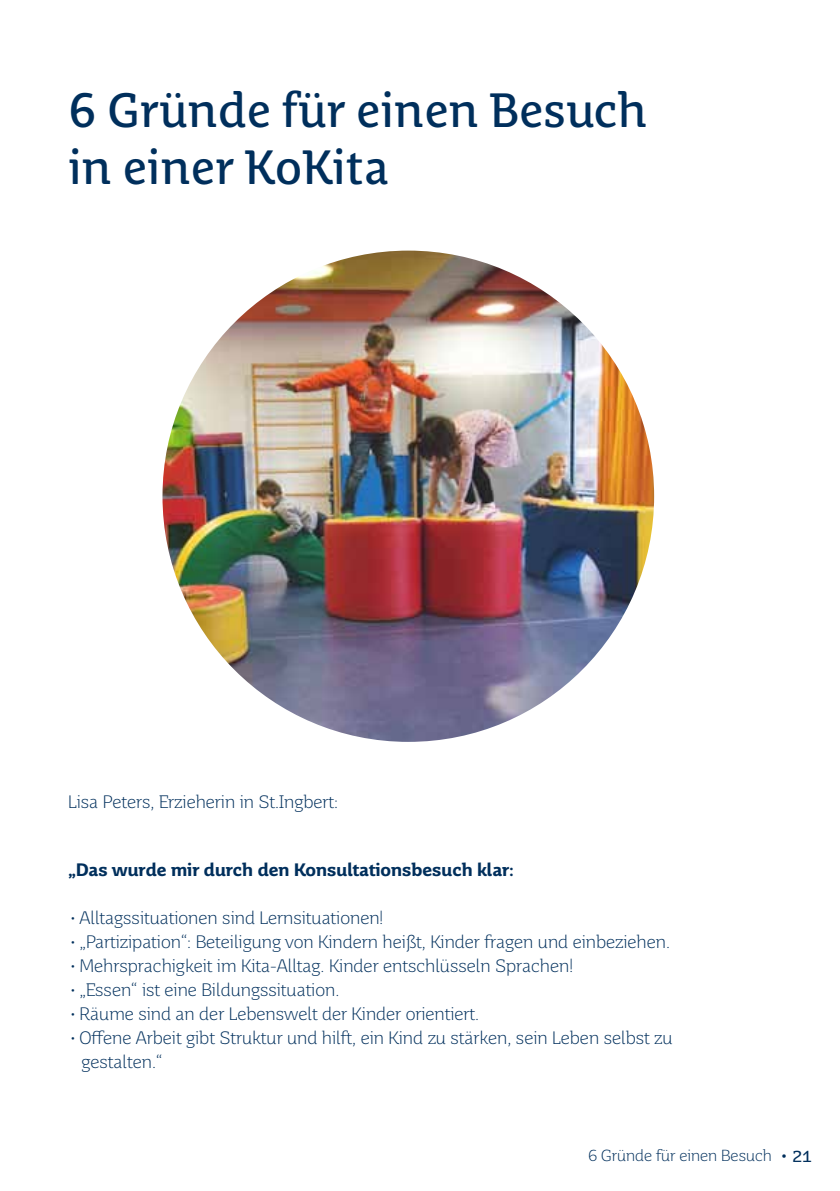
<style>
.page{position:relative;width:840px;height:1191px;background:#fff}
.page>*{position:absolute;margin:0;border:0;box-sizing:border-box;transform-origin:0 0}
.t1{font:48px/57.6px "Saar Pro Headline";color:#002f5c}
.t2{font:300 18px/24px "Saar Pro";color:#002f5c}
.t3{font:700 18px "Saar Pro";color:#002f5c}
.t4{font:300 16px "Saar Pro";color:#002f5c}
.s1{font-weight:400}
</style>
<div class="page">
<img style="left:162px;top:251px;width:491px;height:491px;border-radius:246px">
<h1 class="t1" style="left:68px;top:83px;width:580px">6 Gründe für einen Besuch in einer KoKita</h1>
<p class="t2" style="left:68px;top:790px;width:271px">Lisa Peters, Erzieherin in St.Ingbert:</p>
<p class="t3" style="left:68px;top:858px;width:447px">„Das wurde mir durch den Konsultationsbesuch klar:</p>
<p class="t2" style="left:68px;top:905px;width:316px">• Alltagssituationen sind Lernsituationen!</p>
<p class="t2" style="left:68px;top:929px;width:603px">• „Partizipation“: Beteiligung von Kindern heißt, Kinder fragen und einbeziehen.</p>
<p class="t2" style="left:68px;top:953px;width:506px">• Mehrsprachigkeit im Kita-Alltag. Kinder entschlüsseln Sprachen!</p>
<p class="t2" style="left:68px;top:977px;width:273px">• „Essen“ ist eine Bildungssituation.</p>
<p class="t2" style="left:68px;top:1001px;width:412px">• Räume sind an der Lebenswelt der Kinder orientiert.</p>
<p class="t2" style="left:81px;top:1025px;width:592px;text-indent:-13px">• Offene Arbeit gibt Struktur und hilft, ein Kind zu stärken, sein Leben selbst zu gestalten.“</p>
<p class="t4" style="left:587px;top:1146px;width:225px">6 Gründe für einen Besuch <span class="s1">• 21</span></p>
</div>
